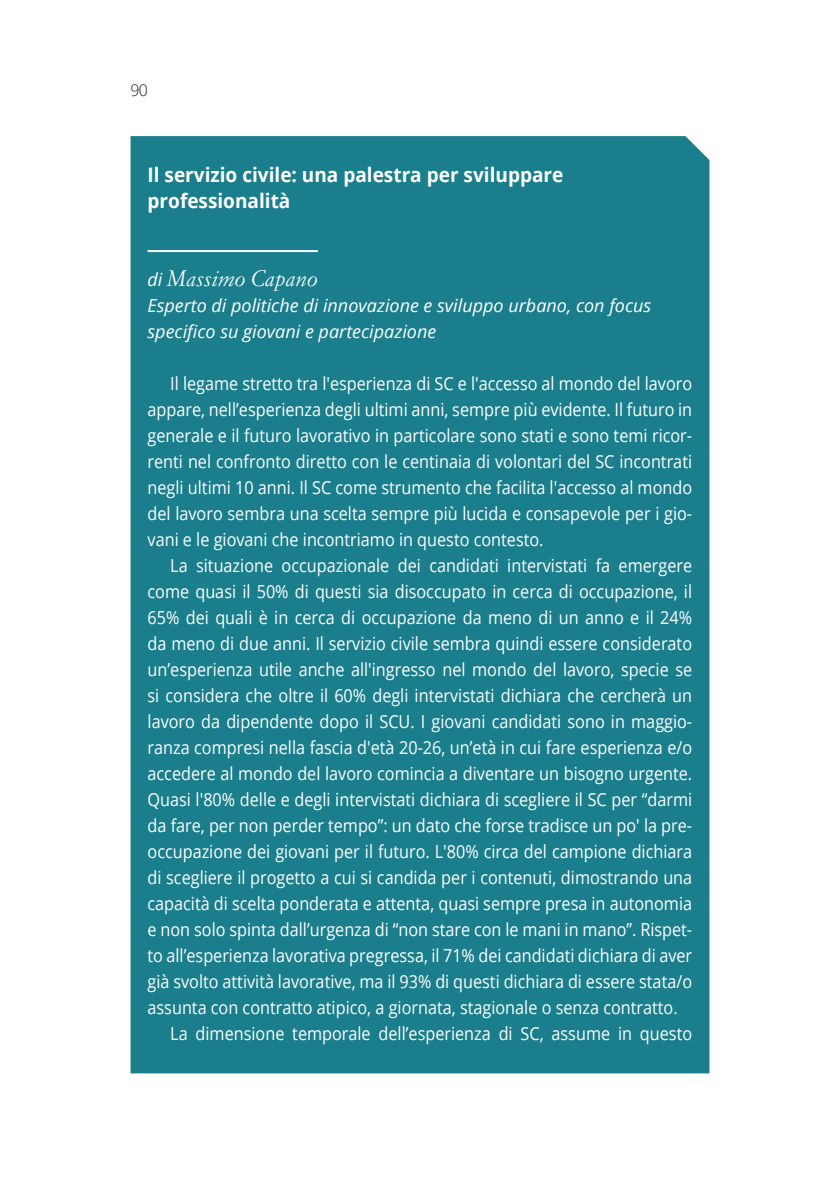
<style>
.page{position:relative;width:840px;height:1191px;background:#fff}
.page>*{position:absolute;margin:0;border:0;box-sizing:border-box;transform-origin:0 0}
.t1{font:italic 22px "Simoncini Garamond";color:#fff}
.t2{font:700 20px/26px "Open Sans";color:#fff;scale:.95 1}
.t3{font:18px/26px "Open Sans";color:#fff;text-align:justify;scale:.9 1}
.t4{font:italic 18px/26px "Open Sans";color:#fff}
.t5{font:300 16px "Open Sans";color:#231f20}
.s1{font-family:"Open Sans";font-size:18px}
</style>
<div class="page">
<div style="left:130px;top:136px;width:579px;height:937px;background:#1a7e8d"></div>
<hr style="left:147px;top:250px;width:171px;height:2px;background:#fff">
<p class="t5" style="left:130px;top:79px;width:19px">90</p>
<p class="t2" style="left:147px;top:161px;width:439px">Il servizio civile: una palestra per sviluppare professionalità</p>
<p class="t1" style="left:147px;top:265px;width:172px"><span class="s1">di</span> Massimo Capano</p>
<p class="t4" style="left:147px;top:292px;width:505px">Esperto di politiche di innovazione e sviluppo urbano, con focus specifico su giovani e partecipazione</p>
<p class="t3" style="left:147px;top:370px;width:606px;text-indent:23px">Il legame stretto tra l'esperienza di SC e l'accesso al mondo del lavoro appare, nell’esperienza degli ultimi anni, sempre più evidente. Il futuro in generale e il futuro lavorativo in particolare sono stati e sono temi ricor&shy;renti nel confronto diretto con le centinaia di volontari del SC incontrati negli ultimi 10 anni. Il SC come strumento che facilita l'accesso al mondo del lavoro sembra una scelta sempre più lucida e consapevole per i gio&shy;vani e le giovani che incontriamo in questo contesto.</p>
<p class="t3" style="left:170px;top:552px;width:581px">La situazione occupazionale dei candidati intervistati fa emergere</p>
<p class="t3" style="left:147px;top:578px;width:606px">come quasi il 50% di questi sia disoccupato in cerca di occupazione, il</p>
<p class="t3" style="left:147px;top:604px;width:606px">65% dei quali è in cerca di occupazione da meno di un anno e il 24%</p>
<p class="t3" style="left:147px;top:630px;width:606px">da meno di due anni. Il servizio civile sembra quindi essere considerato</p>
<p class="t3" style="left:147px;top:656px;width:606px">un’esperienza utile anche all'ingresso nel mondo del lavoro, specie se</p>
<p class="t3" style="left:147px;top:682px;width:606px">si considera che oltre il 60% degli intervistati dichiara che cercherà un</p>
<p class="t3" style="left:147px;top:708px;width:606px">lavoro da dipendente dopo il SCU. I giovani candidati sono in maggio-</p>
<p class="t3" style="left:147px;top:734px;width:606px">ranza compresi nella fascia d'età 20-26, un’età in cui fare esperienza e/o</p>
<p class="t3" style="left:147px;top:760px;width:606px">accedere al mondo del lavoro comincia a diventare un bisogno urgente.</p>
<p class="t3" style="left:147px;top:786px;width:606px">Quasi l'80% delle e degli intervistati dichiara di scegliere il SC per “darmi</p>
<p class="t3" style="left:147px;top:812px;width:606px">da fare, per non perder tempo”: un dato che forse tradisce un po' la pre-</p>
<p class="t3" style="left:147px;top:838px;width:606px">occupazione dei giovani per il futuro. L'80% circa del campione dichiara</p>
<p class="t3" style="left:147px;top:864px;width:606px">di scegliere il progetto a cui si candida per i contenuti, dimostrando una</p>
<p class="t3" style="left:147px;top:890px;width:606px">capacità di scelta ponderata e attenta, quasi sempre presa in autonomia</p>
<p class="t3" style="left:147px;top:916px;width:606px">e non solo spinta dall’urgenza di “non stare con le mani in mano”. Rispet-</p>
<p class="t3" style="left:147px;top:942px;width:606px">to all’esperienza lavorativa pregressa, il 71% dei candidati dichiara di aver</p>
<p class="t3" style="left:147px;top:968px;width:606px">già svolto attività lavorative, ma il 93% di questi dichiara di essere stata/o</p>
<p class="t3" style="left:147px;top:994px;width:590px">assunta con contratto atipico, a giornata, stagionale o senza contratto.</p>
<p class="t3" style="left:170px;top:1020px;width:581px">La dimensione temporale dell’esperienza di SC, assume in questo</p>
</div>
